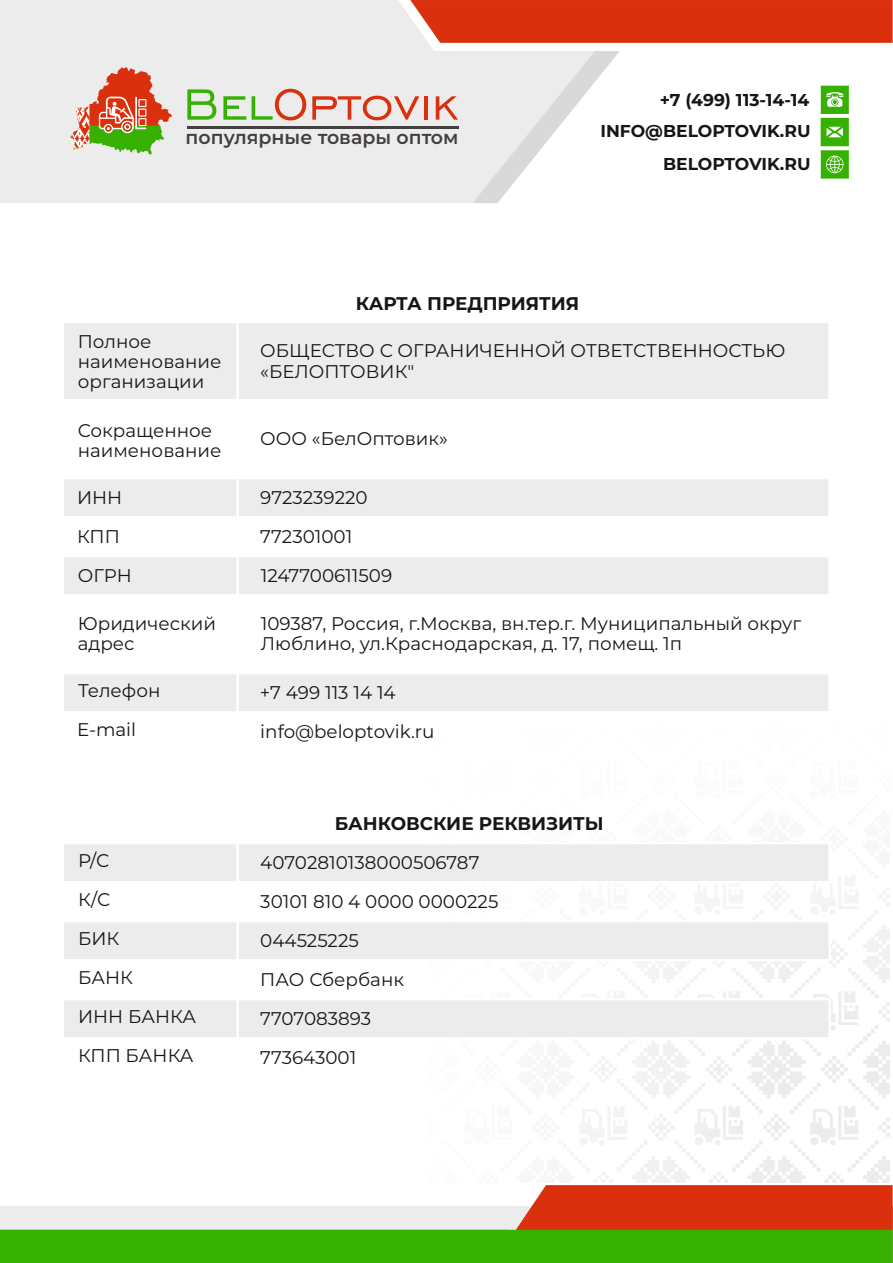
<style>
.page{position:relative;width:893px;height:1263px;background:#fff}
.page>*{position:absolute;margin:0;border:0;box-sizing:border-box;transform-origin:0 0}
.t1{font:56.1px "Engravers Gothic BT";color:#db300d}
.t2{font:600 18.9px "Montserrat";color:#433e3f}
.t3{font:18.3px/20.2px "Montserrat";color:#151616}
.t4{font:700 18.3px "Montserrat";color:#151616}
.t5{font:700 17.1px "Montserrat";color:#151616}
.s1{color:#36b102}
</style>
<div class="page">
<div style="left:0;top:0;width:472px;height:203px;background:#ececec"></div>
<svg style="left:0;top:1185px;width:893px;height:78px"></svg>
<hr style="left:187px;top:126px;width:271px;height:2px;background:#433e3f">
<svg style="left:71px;top:67px;width:101px;height:88px;background:#cba37b"></svg>
<svg style="left:472px;top:51px;width:148px;height:152px"></svg>
<div style="left:821px;top:86px;width:28px;height:28px;background:#36b102"></div>
<svg style="left:826px;top:92px;width:17px;height:15px"></svg>
<div style="left:821px;top:118px;width:28px;height:28px;background:#36b102"></div>
<svg style="left:826px;top:127px;width:17px;height:10px"></svg>
<div style="left:821px;top:150px;width:28px;height:29px;background:#36b102"></div>
<svg style="left:826px;top:156px;width:17px;height:17px"></svg>
<div style="left:410px;top:0;width:483px;height:43px;background:#db300d"></div>
<div style="left:64px;top:323px;width:171px;height:76px;background:#ececec"></div>
<div style="left:235px;top:323px;width:593px;height:76px;background:#ececec"></div>
<div style="left:64px;top:479px;width:764px;height:37px;background:#ececec"></div>
<div style="left:64px;top:557px;width:764px;height:37px;background:#ececec"></div>
<div style="left:64px;top:674px;width:764px;height:37px;background:#ececec"></div>
<svg style="left:64px;top:841px;width:768px;height:43px"></svg>
<svg style="left:64px;top:919px;width:768px;height:43px"></svg>
<svg style="left:64px;top:997px;width:768px;height:43px"></svg>
<h1 class="t1" style="left:183px;top:77px;width:277px"><span class="s1">Bel</span>Optovik</h1>
<p class="t2" style="left:186px;top:126px;width:274px">популярные товары оптом</p>
<p class="t5" style="left:660px;top:89px;width:151px">+7 (499) 113-14-14</p>
<p class="t5" style="left:600px;top:120px;width:212px">INFO@BELOPTOVIK.RU</p>
<p class="t5" style="left:663px;top:153px;width:149px">BELOPTOVIK.RU</p>
<p class="t4" style="left:356px;top:292px;width:225px">КАРТА ПРЕДПРИЯТИЯ</p>
<p class="t3" style="left:78px;top:331px;width:145px">Полное наименование организации</p>
<p class="t3" style="left:260px;top:341px;width:527px">ОБЩЕСТВО С ОГРАНИЧЕННОЙ ОТВЕТСТВЕННОСТЬЮ «БЕЛОПТОВИК"</p>
<p class="t3" style="left:78px;top:420px;width:145px">Сокращенное наименование</p>
<p class="t3" style="left:260px;top:428px;width:189px">ООО «БелОптовик»</p>
<p class="t3" style="left:77px;top:487px;width:47px">ИНН</p>
<p class="t3" style="left:260px;top:487px;width:109px">9723239220</p>
<p class="t3" style="left:77px;top:526px;width:44px">КПП</p>
<p class="t3" style="left:260px;top:526px;width:94px">772301001</p>
<p class="t3" style="left:78px;top:565px;width:56px">ОГРН</p>
<p class="t3" style="left:261px;top:565px;width:133px">1247700611509</p>
<p class="t3" style="left:78px;top:613px;width:140px">Юридический адрес</p>
<p class="t3" style="left:261px;top:613px;width:542px">109387, Россия, г.Москва, вн.тер.г. Муниципальный округ<br>Люблино, ул.Краснодарская, д. 17, помещ. 1п</p>
<p class="t3" style="left:78px;top:681px;width:84px">Телефон</p>
<p class="t3" style="left:260px;top:682px;width:137px">+7 499 113 14 14</p>
<p class="t3" style="left:77px;top:720px;width:61px">E-mail</p>
<p class="t3" style="left:260px;top:721px;width:176px">info@beloptovik.ru</p>
<p class="t4" style="left:335px;top:812px;width:271px">БАНКОВСКИЕ РЕКВИЗИТЫ</p>
<p class="t3" style="left:78px;top:850px;width:33px">Р/С</p>
<p class="t3" style="left:260px;top:852px;width:221px">40702810138000506787</p>
<p class="t3" style="left:78px;top:890px;width:34px">К/С</p>
<p class="t3" style="left:260px;top:891px;width:240px">30101 810 4 0000 0000225</p>
<p class="t3" style="left:78px;top:929px;width:43px">БИК</p>
<p class="t3" style="left:260px;top:930px;width:100px">044525225</p>
<p class="t3" style="left:78px;top:968px;width:56px">БАНК</p>
<p class="t3" style="left:260px;top:969px;width:145px">ПАО Сбербанк</p>
<p class="t3" style="left:78px;top:1007px;width:119px">ИНН БАНКА</p>
<p class="t3" style="left:260px;top:1008px;width:112px">7707083893</p>
<p class="t3" style="left:78px;top:1046px;width:117px">КПП БАНКА</p>
<p class="t3" style="left:260px;top:1047px;width:98px">773643001</p>
</div>
